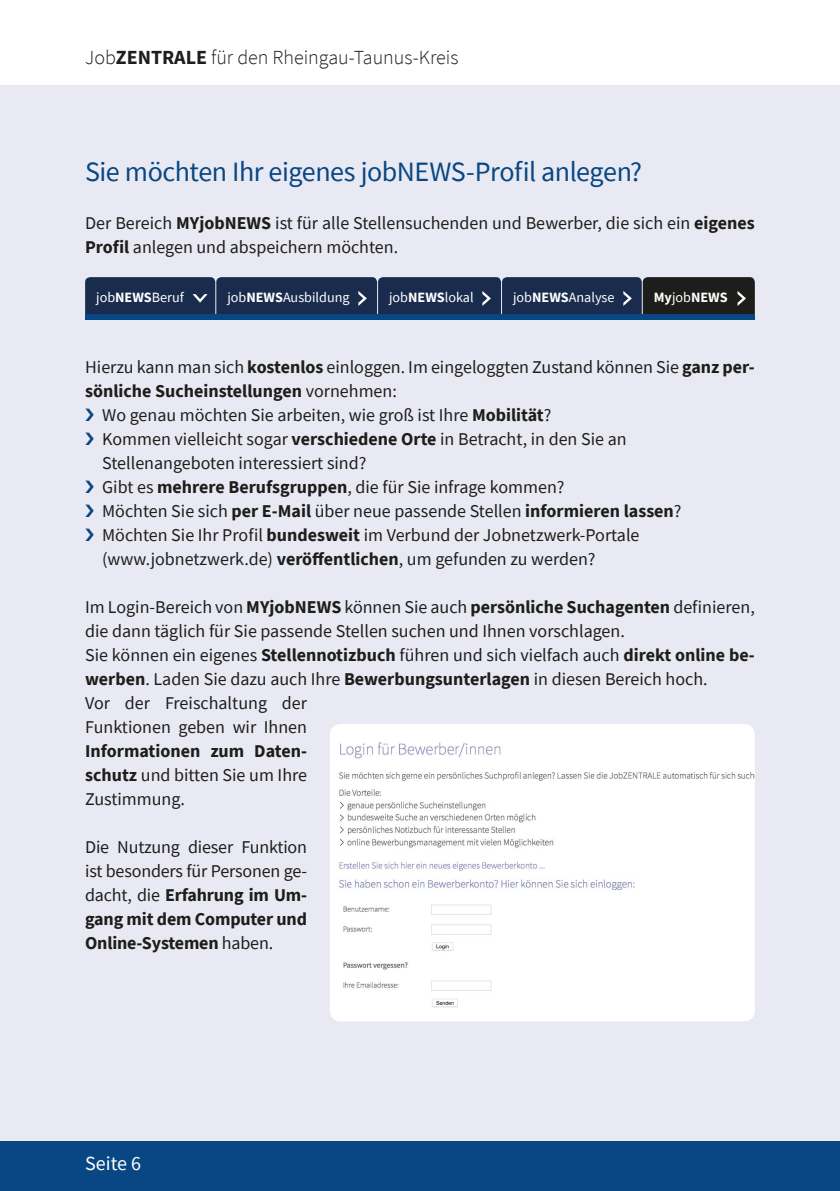
<style>
.page{position:relative;width:840px;height:1191px;background:#fff}
.page>*{position:absolute;margin:0;border:0;box-sizing:border-box;transform-origin:0 0}
.t1{font:28px "Source Sans Pro";letter-spacing:-.02em;color:#084783}
.t2{font:300 20px "Source Sans Pro";color:#1d1d1b}
.t3{font:20px "Source Sans Pro";color:#fff}
.t4{font:18px/24px "Source Sans Pro";color:#1d1d1b}
.t5{font:700 18px "Source Sans Pro";color:#1d1d1b}
.t6{font:14.2px "Source Sans Pro";color:#fff}
.t7{font:700 14.2px "Source Sans Pro";color:#fff}
.s1{font-weight:700}
.s2{font-weight:400}
</style>
<div class="page">
<div style="left:0;top:85px;width:839px;height:1106px;background:#e9e9f3"></div>
<div style="left:0;top:1141px;width:839px;height:50px;background:#084783"></div>
<div style="left:85px;top:277px;width:130px;height:43px;background:#192c4e;border-radius:5px"></div>
<svg style="left:192px;top:294px;width:15px;height:9px"></svg>
<div style="left:216px;top:277px;width:161px;height:43px;background:#192c4e;border-radius:5px"></div>
<svg style="left:358px;top:291px;width:8px;height:15px"></svg>
<div style="left:378px;top:277px;width:122px;height:43px;background:#192c4e;border-radius:5px"></div>
<svg style="left:482px;top:291px;width:8px;height:15px"></svg>
<div style="left:501px;top:277px;width:140px;height:43px;background:#192c4e;border-radius:5px"></div>
<svg style="left:623px;top:291px;width:8px;height:15px"></svg>
<div style="left:642px;top:277px;width:112px;height:43px;background:#1d1d1b;border-radius:5px"></div>
<svg style="left:737px;top:291px;width:8px;height:15px"></svg>
<div style="left:85px;top:315px;width:669px;height:5px;background:#084783"></div>
<img style="left:330px;top:724px;width:424px;height:297px">
<p class="t2" style="left:85px;top:45px;width:374px">Job<span class="s1">ZENTRALE</span> für den Rheingau-Taunus-Kreis</p>
<h1 class="t1" style="left:85px;top:154px;width:558px">Sie möchten Ihr eigenes jobNEWS-Profil anlegen?</h1>
<p class="t4" style="left:85px;top:211px;width:670px">Der Bereich <span class="s1">MYjobNEWS</span> ist für alle Stellensuchenden und Bewerber, die sich ein <span class="s1">eigenes<br>Profil</span> anlegen und abspeichern möchten.</p>
<p class="t6" style="left:96px;top:288px;width:89px">job<span class="s1">NEWS</span>Beruf</p>
<p class="t6" style="left:227px;top:288px;width:124px">job<span class="s1">NEWS</span>Ausbildung</p>
<p class="t6" style="left:389px;top:288px;width:86px">job<span class="s1">NEWS</span>lokal</p>
<p class="t6" style="left:513px;top:288px;width:103px">job<span class="s1">NEWS</span>Analyse</p>
<p class="t7" style="left:653px;top:288px;width:75px">My<span class="s2">job</span>NEWS</p>
<p class="t4" style="left:85px;top:355px;width:670px">Hierzu kann man sich <span class="s1">kostenlos</span> einloggen. Im eingeloggten Zustand können Sie <span class="s1">ganz per-</span></p>
<p class="t5" style="left:85px;top:379px;width:313px">sönliche Sucheinstellungen <span class="s2">vornehmen:</span></p>
<p class="t4" style="left:102px;top:403px;width:450px">Wo genau möchten Sie arbeiten, wie groß ist Ihre <span class="s1">Mobilität</span>?</p>
<p class="t4" style="left:102px;top:427px;width:525px">Kommen vielleicht sogar <span class="s1">verschiedene Orte</span> in Betracht, in den Sie an</p>
<p class="t4" style="left:102px;top:451px;width:266px">Stellenangeboten interessiert sind?</p>
<p class="t4" style="left:102px;top:475px;width:463px">Gibt es <span class="s1">mehrere Berufsgruppen</span>, die für Sie infrage kommen?</p>
<p class="t4" style="left:102px;top:499px;width:580px">Möchten Sie sich <span class="s1">per E-Mail</span> über neue passende Stellen <span class="s1">informieren lassen</span>?</p>
<p class="t4" style="left:102px;top:523px;width:538px">Möchten Sie Ihr Profil <span class="s1">bundesweit</span> im Verbund der Jobnetzwerk-Portale</p>
<p class="t4" style="left:102px;top:547px;width:494px">(www.jobnetzwerk.de) <span class="s1">veröffentlichen</span>, um gefunden zu werden?</p>
<p class="t4" style="left:85px;top:595px;width:671px">Im Login-Bereich von <span class="s1">MYjobNEWS</span> können Sie auch <span class="s1">persönliche Suchagenten</span> definieren, die dann täglich für Sie passende Stellen suchen und Ihnen vorschlagen.<br>Sie können ein eigenes <span class="s1">Stellennotizbuch</span> führen und sich vielfach auch <span class="s1">direkt online be&shy;werben</span>. Laden Sie dazu auch Ihre <span class="s1">Bewerbungsunterlagen</span> in diesen Bereich hoch.<br>Vor der Freischaltung der<br>Funktionen geben wir Ihnen</p>
<p class="t4" style="left:85px;top:739px;width:223px;text-align:justify"><span class="s1">Informationen zum Daten&shy;schutz</span> und bitten Sie um Ihre Zustimmung.</p>
<p class="t4" style="left:85px;top:835px;width:223px;text-align:justify">Die Nutzung dieser Funktion ist besonders für Personen ge&shy;dacht, die <span class="s1">Erfahrung im Um&shy;gang mit dem Computer und Online-Systemen</span> haben.</p>
<p class="t3" style="left:85px;top:1150px;width:57px">Seite 6</p>
</div>
